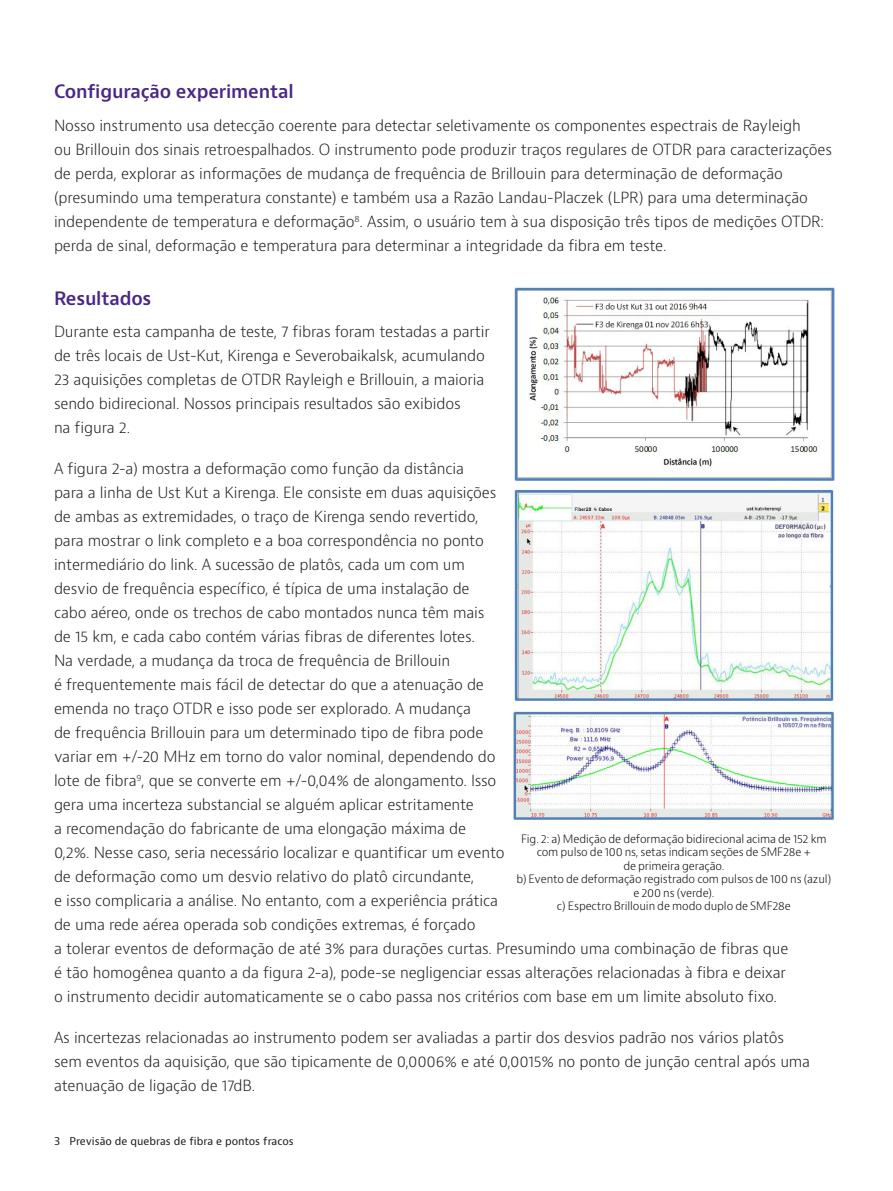
<style>
.page{position:relative;width:893px;height:1191px;background:#fff}
.page>*{position:absolute;margin:0;border:0;box-sizing:border-box;transform-origin:0 0}
.H2_Heading_Purple_12_16{font:600 18px "Bernino Sans";letter-spacing:-.01em;color:#4a2785}
.P_10_16{font:300 15px/24px "Bernino Sans";letter-spacing:-.01em;color:#231f20}
.t1{font:300 11.25px/13.5px "Bernino Sans";letter-spacing:-.01em;color:#110a0c;text-align:center}
.t2{font:10.5px "Bernino Sans";color:#231f20}
</style>
<div class="page">
<img style="left:514px;top:286px;width:320px;height:534px">
<p class="H2_Heading_Purple_12_16" style="left:54px;top:80px;width:241px">Configuração experimental</p>
<p class="P_10_16" style="left:54px;top:113px;width:780px">Nosso instrumento usa detecção coerente para detectar seletivamente os componentes espectrais de Rayleigh<br>ou Brillouin dos sinais retroespalhados. O instrumento pode produzir traços regulares de OTDR para caracterizações de perda, explorar as informações de mudança de frequência de Brillouin para determinação de deformação (presumindo uma temperatura constante) e também usa a Razão Landau-Placzek (LPR) para uma determinação independente de temperatura e deformação<sup>8</sup>. Assim, o usuário tem à sua disposição três tipos de medições OTDR: perda de sinal, deformação e temperatura para determinar a integridade da fibra em teste.</p>
<p class="H2_Heading_Purple_12_16" style="left:54px;top:286px;width:99px">Resultados</p>
<p class="P_10_16" style="left:54px;top:320px;width:437px">Durante esta campanha de teste, 7 fibras foram testadas a partir de três locais de Ust-Kut, Kirenga e Severobaikalsk, acumulando 23 aquisições completas de OTDR Rayleigh e Brillouin, a maioria sendo bidirecional. Nossos principais resultados são exibidos<br>na figura 2.</p>
<p class="P_10_16" style="left:54px;top:457px;width:736px">A figura 2-a) mostra a deformação como função da distância<br>para a linha de Ust Kut a Kirenga. Ele consiste em duas aquisições<br>de ambas as extremidades, o traço de Kirenga sendo revertido,<br>para mostrar o link completo e a boa correspondência no ponto<br>intermediário do link. A sucessão de platôs, cada um com um<br>desvio de frequência específico, é típica de uma instalação de<br>cabo aéreo, onde os trechos de cabo montados nunca têm mais<br>de 15 km, e cada cabo contém várias fibras de diferentes lotes.<br>Na verdade, a mudança da troca de frequência de Brillouin<br>é frequentemente mais fácil de detectar do que a atenuação de<br>emenda no traço OTDR e isso pode ser explorado. A mudança<br>de frequência Brillouin para um determinado tipo de fibra pode<br>variar em +/-20 MHz em torno do valor nominal, dependendo do<br>lote de fibra<sup>9</sup>, que se converte em +/-0,04% de alongamento. Isso<br>gera uma incerteza substancial se alguém aplicar estritamente<br>a recomendação do fabricante de uma elongação máxima de<br>0,2%. Nesse caso, seria necessário localizar e quantificar um evento<br>de deformação como um desvio relativo do platô circundante,<br>e isso complicaria a análise. No entanto, com a experiência prática<br>de uma rede aérea operada sob condições extremas, é forçado<br>a tolerar eventos de deformação de até 3% para durações curtas. Presumindo uma combinação de fibras que é tão homogênea quanto a da figura 2-a), pode-se negligenciar essas alterações relacionadas à fibra e deixar o instrumento decidir automaticamente se o cabo passa nos critérios com base em um limite absoluto fixo.</p>
<p class="P_10_16" style="left:54px;top:1026px;width:758px">As incertezas relacionadas ao instrumento podem ser avaliadas a partir dos desvios padrão nos vários platôs sem eventos da aquisição, que são tipicamente de 0,0006% e até 0,0015% no ponto de junção central após uma atenuação de ligação de 17dB.</p>
<p class="t1" style="left:521px;top:832px;width:307px">Fig. 2: a) Medição de deformação bidirecional acima de 152 km com pulso de 100 ns, setas indicam seções de SMF28e +<br>de primeira geração.</p>
<p class="t1" style="left:516px;top:872px;width:316px">b) Evento de deformação registrado com pulsos de 100 ns (azul) e 200 ns (verde).</p>
<p class="t1" style="left:557px;top:899px;width:235px">c) Espectro Brillouin de modo duplo de SMF28e</p>
<p class="t2" style="left:54px;top:1134px;width:241px">3 Previsão de quebras de fibra e pontos fracos</p>
</div>
